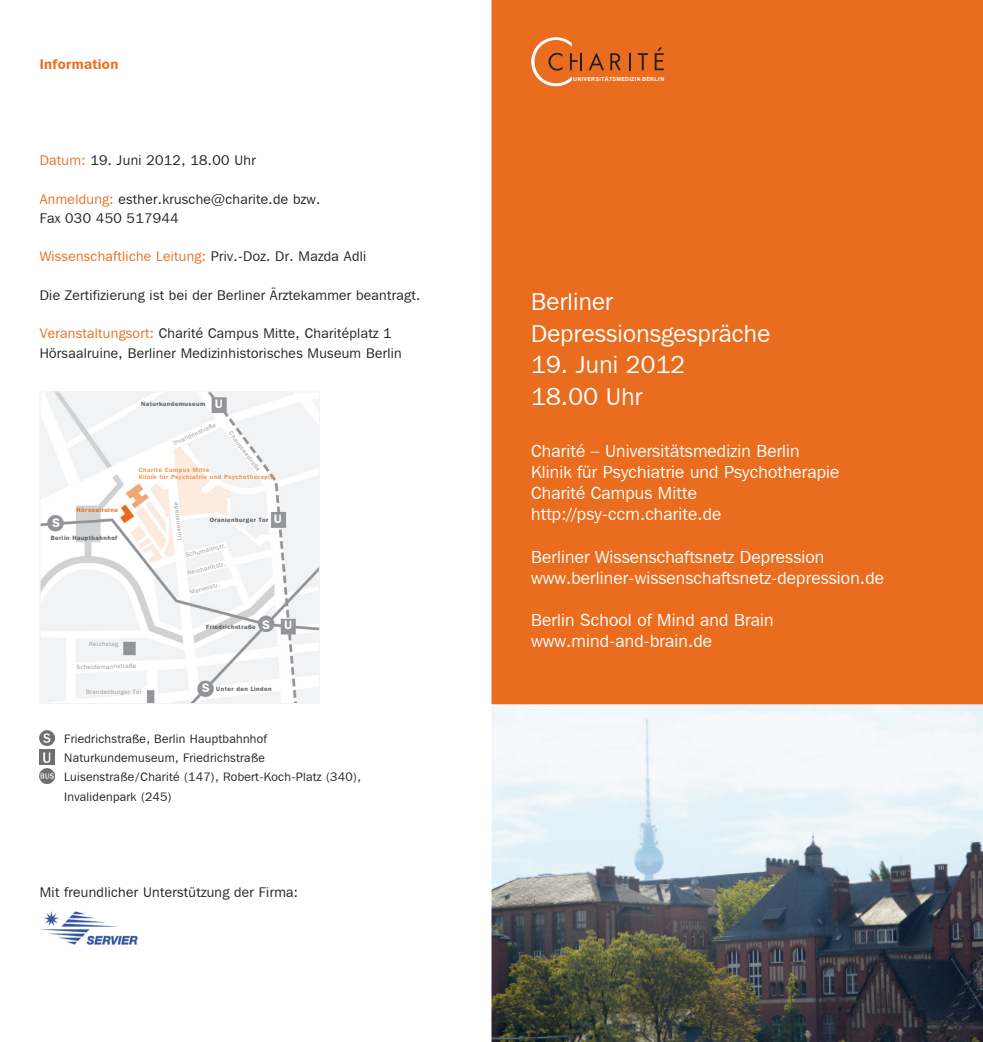
<style>
.page{position:relative;width:983px;height:1042px;background:#fff}
.page>*{position:absolute;margin:0;border:0;box-sizing:border-box;transform-origin:0 0}
.t1{font:24.5px "Franklin Gothic IT Cby BT";letter-spacing:.01em;color:#fff}
.t2{font:17.5px "Franklin Gothic IT Cby BT";letter-spacing:.01em;color:#fff}
.t3{font:14px "Franklin Gothic IT Cby BT";letter-spacing:.025em;color:#231f20}
.t4{font:14px "Franklin Gothic IT Cby BT";letter-spacing:.025em;color:#ea6d1f}
.t5{font:600 14px "Franklin Gothic IT Cby BT";letter-spacing:.025em;color:#ea6d1f}
.t6{font:12.25px "Franklin Gothic IT Cby BT";letter-spacing:.025em;color:#231f20}
.t7{font:600 12.25px "Franklin Gothic IT Cby BT";color:#fff}
.t8{font:6.12px "Franklin Gothic IT Cby BT";letter-spacing:.075em;color:#939598}
.t9{font:600 6.12px "Franklin Gothic IT Cby BT";letter-spacing:.075em;color:#57585a}
.t10{font:600 6.12px "Franklin Gothic IT Cby BT";letter-spacing:.075em;color:#f19558}
.t11{font:600 6.12px "Franklin Gothic IT Cby BT";letter-spacing:.075em;color:#ea6d1f}
.t12{font:700 5.42px "Arial";letter-spacing:.05em;color:#fff}
.s1{color:#ea6d1f}
.s2{color:#231f20}
</style>
<div class="page">
<img style="left:491px;top:704px;width:491px;height:338px">
<div style="left:491px;top:0;width:491px;height:704px;background:#ea6d1f"></div>
<img style="left:40px;top:731px;width:15px;height:15px">
<img style="left:40px;top:749px;width:15px;height:15px">
<img style="left:40px;top:768px;width:15px;height:15px">
<img style="left:42px;top:393px;width:276px;height:309px">
<div style="left:40px;top:391px;width:280px;height:313px;border:1px solid #f2f3f4"></div>
<svg style="left:637px;top:53px;width:10px;height:17px"></svg>
<svg style="left:628px;top:53px;width:2px;height:17px"></svg>
<svg style="left:588px;top:53px;width:16px;height:17px"></svg>
<svg style="left:610px;top:53px;width:10px;height:17px"></svg>
<svg style="left:654px;top:47px;width:9px;height:23px"></svg>
<svg style="left:531px;top:37px;width:51px;height:49px;background:#e17b3b"></svg>
<img style="left:41px;top:912px;width:97px;height:32px">
<p class="t5" style="left:40px;top:55px;width:80px">Information</p>
<p class="t3" style="left:40px;top:152px;width:217px"><span class="s1">Datum:</span> 19. Juni 2012, 18.00 Uhr</p>
<p class="t3" style="left:40px;top:190px;width:282px"><span class="s1">Anmeldung:</span> esther.krusche@charite.de bzw.</p>
<p class="t3" style="left:40px;top:209px;width:140px">Fax 030 450 517944</p>
<p class="t4" style="left:40px;top:248px;width:328px">Wissenschaftliche Leitung: <span class="s2">Priv.-Doz. Dr. Mazda Adli</span></p>
<p class="t3" style="left:40px;top:286px;width:382px">Die Zertifizierung ist bei der Berliner Ärztekammer beantragt.</p>
<p class="t3" style="left:40px;top:325px;width:353px"><span class="s1">Veranstaltungsort:</span> Charité Campus Mitte, Charitéplatz 1</p>
<p class="t3" style="left:40px;top:344px;width:363px">Hörsaalruine, Berliner Medizinhistorisches Museum Berlin</p>
<p class="t9" style="left:141px;top:400px;width:66px">Naturkundemuseum</p>
<p class="t7" style="left:215px;top:396px;width:10px">U</p>
<p class="t7" style="left:52px;top:515px;width:9px">S</p>
<p class="t11" style="left:77px;top:506px;width:43px">Hörsaalruine</p>
<p class="t9" style="left:51px;top:534px;width:68px">Berlin Hauptbahnhof</p>
<p class="t8" style="left:89px;top:640px;width:31px">Reichstag</p>
<p class="t8" style="left:172px;top:440px;width:47px;rotate:-24deg">Invalidenstraße</p>
<p class="t8" style="left:233px;top:430px;width:49px;rotate:53deg">Chausseestraße</p>
<p class="t10" style="left:139px;top:466px;width:72px">Charité Campus Mitte</p>
<p class="t10" style="left:139px;top:473px;width:137px">Klinik für Psychiatrie und Psychotherapie</p>
<p class="t8" style="left:176px;top:540px;width:40px;rotate:-96deg">Luisenstraße</p>
<p class="t7" style="left:273px;top:511px;width:10px">U</p>
<p class="t9" style="left:210px;top:515px;width:60px">Oranienburger Tor</p>
<p class="t8" style="left:185px;top:551px;width:43px;rotate:-14deg">Schumannstr.</p>
<p class="t8" style="left:187px;top:569px;width:40px;rotate:-14deg">Reinhardtstr.</p>
<p class="t8" style="left:189px;top:588px;width:32px;rotate:-14deg">Marienstr.</p>
<p class="t7" style="left:262px;top:617px;width:9px">S</p>
<p class="t7" style="left:284px;top:617px;width:10px">U</p>
<p class="t9" style="left:206px;top:623px;width:51px">Friedrichstraße</p>
<p class="t8" style="left:76px;top:664px;width:61px;rotate:-2deg">Scheidemannstraße</p>
<p class="t8" style="left:86px;top:688px;width:57px">Brandenburger Tor</p>
<p class="t7" style="left:202px;top:680px;width:9px">S</p>
<p class="t9" style="left:216px;top:684px;width:57px">Unter den Linden</p>
<p class="t6" style="left:64px;top:731px;width:204px">Friedrichstraße, Berlin Hauptbahnhof</p>
<p class="t6" style="left:64px;top:750px;width:202px">Naturkundemuseum, Friedrichstraße</p>
<p class="t6" style="left:64px;top:769px;width:298px">Luisenstraße/Charité (147), Robert-Koch-Platz (340),</p>
<p class="t6" style="left:64px;top:789px;width:109px">Invalidenpark (245)</p>
<p class="t3" style="left:40px;top:883px;width:260px">Mit freundlicher Unterstützung der Firma:</p>
<p class="t12" style="left:573px;top:75px;width:93px">UNIVERSITÄTSMEDIZIN BERLIN</p>
<p class="t1" style="left:531px;top:287px;width:83px">Berliner</p>
<p class="t1" style="left:531px;top:318px;width:240px">Depressionsgespräche</p>
<p class="t1" style="left:531px;top:350px;width:155px">19. Juni 2012</p>
<p class="t1" style="left:531px;top:381px;width:113px">18.00 Uhr</p>
<p class="t2" style="left:531px;top:440px;width:270px">Charité – Universitätsmedizin Berlin</p>
<p class="t2" style="left:531px;top:461px;width:310px">Klinik für Psychiatrie und Psychotherapie</p>
<p class="t2" style="left:531px;top:482px;width:167px">Charité Campus Mitte</p>
<p class="t2" style="left:531px;top:503px;width:192px">http://psy-ccm.charite.de</p>
<p class="t2" style="left:531px;top:545px;width:294px">Berliner Wissenschaftsnetz Depression</p>
<p class="t2" style="left:531px;top:566px;width:354px">www.berliner-wissenschaftsnetz-depression.de</p>
<p class="t2" style="left:531px;top:608px;width:244px">Berlin School of Mind and Brain</p>
<p class="t2" style="left:531px;top:629px;width:182px">www.mind-and-brain.de</p>
</div>
